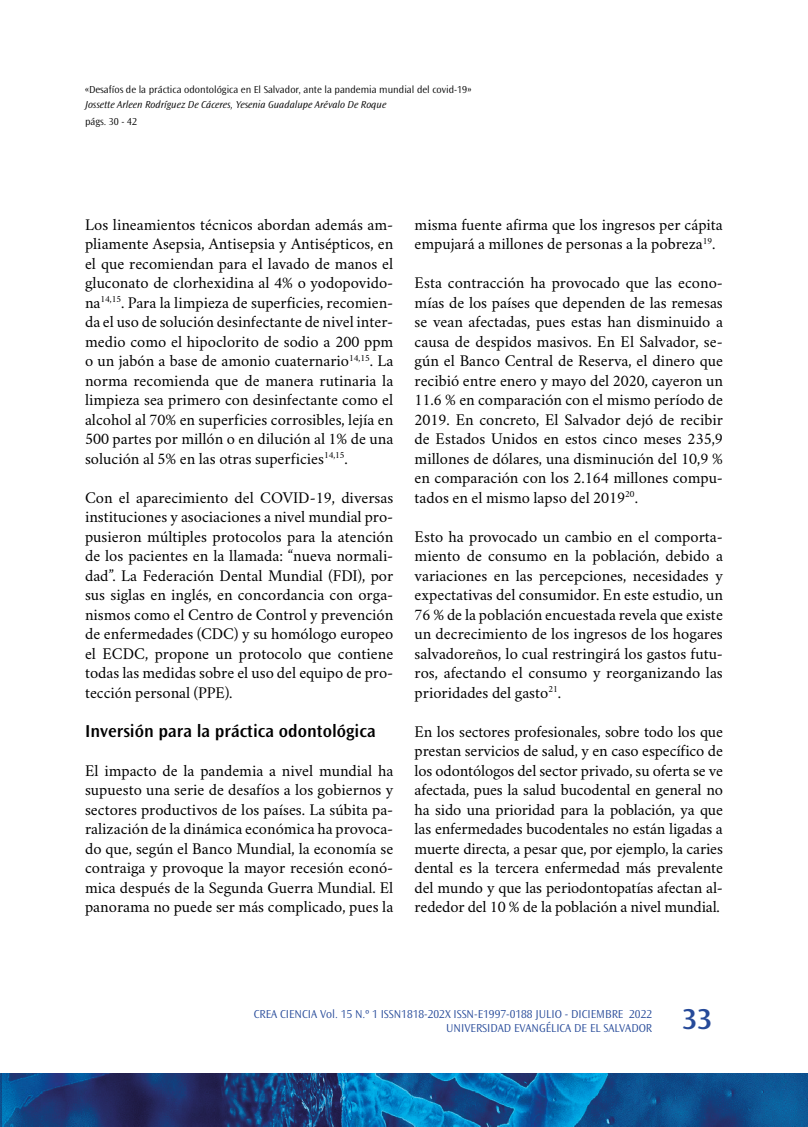
<style>
.page{position:relative;width:808px;height:1127px;background:#fff}
.page>*{position:absolute;margin:0;border:0;box-sizing:border-box;transform-origin:0 0}
.t1{font:600 30px "Ocean Sans Std";color:#264a99}
.t2{font:600 18px "Ocean Sans Std";color:#000}
.t3{font:16.5px/19.5px "Crimson";color:#000;text-align:justify}
.t4{font:300 12px/13.5px "Ocean Sans Std";color:#264a99;text-align:right}
.t5{font:300 10.5px "Ocean Sans Std";color:#000}
.t6{font:italic 300 10.5px "Ocean Sans Std";color:#000}
</style>
<div class="page">
<img style="left:1px;top:1073px;width:807px;height:54px">
<hr style="left:0;top:1073px;width:1px;height:54px;background:#000">
<p class="t5" style="left:85px;top:83px;width:388px">«Desafíos de la práctica odontológica en El Salvador, ante la pandemia mundial del covid-19»</p>
<p class="t6" style="left:85px;top:98px;width:303px">Jossette Arleen Rodríguez De Cáceres, Yesenia Guadalupe Arévalo De Roque</p>
<p class="t5" style="left:85px;top:116px;width:54px">págs. 30 - 42</p>
<p class="t3" style="left:85px;top:212px;width:310px">Los lineamientos técnicos abordan además am&shy;pliamente Asepsia, Antisepsia y Antisépticos, en el que recomiendan para el lavado de manos el gluconato de clorhexidina al 4% o yodopovido&shy;na<sup>14,15</sup>. Para la limpieza de superficies, recomien&shy;da el uso de solución desinfectante de nivel inter&shy;medio como el hipoclorito de sodio a 200 ppm o un jabón a base de amonio cuaternario<sup>14,15</sup>. La norma recomienda que de manera rutinaria la limpieza sea primero con desinfectante como el alcohol al 70% en superficies corrosibles, lejía en 500 partes por millón o en dilución al 1% de una solución al 5% en las otras superficies<sup>14,15</sup>.</p>
<p class="t3" style="left:85px;top:485px;width:310px">Con el aparecimiento del COVID-19, diversas instituciones y asociaciones a nivel mundial pro&shy;pusieron múltiples protocolos para la atención de los pacientes en la llamada: “nueva normali&shy;dad”. La Federación Dental Mundial (FDI), por sus siglas en inglés, en concordancia con orga&shy;nismos como el Centro de Control y prevención de enfermedades (CDC) y su homólogo europeo el ECDC, propone un protocolo que contiene todas las medidas sobre el uso del equipo de pro&shy;tección personal (PPE).</p>
<p class="t2" style="left:85px;top:721px;width:292px">Inversión para la práctica odontológica</p>
<p class="t3" style="left:85px;top:758px;width:310px">El impacto de la pandemia a nivel mundial ha supuesto una serie de desafíos a los gobiernos y sectores productivos de los países. La súbita pa&shy;ralización de la dinámica económica ha provoca&shy;do que, según el Banco Mundial, la economía se contraiga y provoque la mayor recesión econó&shy;mica después de la Segunda Guerra Mundial. El panorama no puede ser más complicado, pues la</p>
<p class="t3" style="left:415px;top:212px;width:310px">misma fuente afirma que los ingresos per cápita empujará a millones de personas a la pobreza<sup>19</sup>.</p>
<p class="t3" style="left:415px;top:271px;width:310px">Esta contracción ha provocado que las econo&shy;mías de los países que dependen de las remesas se vean afectadas, pues estas han disminuido a causa de despidos masivos. En El Salvador, se&shy;gún el Banco Central de Reserva, el dinero que recibió entre enero y mayo del 2020, cayeron un 11.6 % en comparación con el mismo período de 2019. En concreto, El Salvador dejó de recibir de Estados Unidos en estos cinco meses 235,9 millones de dólares, una disminución del 10,9 % en comparación con los 2.164 millones compu&shy;tados en el mismo lapso del 2019<sup>20</sup>.</p>
<p class="t3" style="left:415px;top:524px;width:310px">Esto ha provocado un cambio en el comporta&shy;miento de consumo en la población, debido a variaciones en las percepciones, necesidades y expectativas del consumidor. En este estudio, un 76 % de la población encuestada revela que existe un decrecimiento de los ingresos de los hogares salvadoreños, lo cual restringirá los gastos futu&shy;ros, afectando el consumo y reorganizando las prioridades del gasto<sup>21</sup>.</p>
<p class="t3" style="left:415px;top:719px;width:310px">En los sectores profesionales, sobre todo los que prestan servicios de salud, y en caso específico de los odontólogos del sector privado, su oferta se ve afectada, pues la salud bucodental en general no ha sido una prioridad para la población, ya que las enfermedades bucodentales no están ligadas a muerte directa, a pesar que, por ejemplo, la caries dental es la tercera enfermedad más prevalente del mundo y que las periodontopatías afectan al&shy;rededor del 10 % de la población a nivel mundial.</p>
<p class="t4" style="left:254px;top:1008px;width:400px">CREA CIENCIA Vol. 15 N.º 1 ISSN1818-202X ISSN-E1997-0188 JULIO - DICIEMBRE 2022<br>UNIVERSIDAD EVANGÉLICA DE EL SALVADOR</p>
<h1 class="t1" style="left:682px;top:1002px;width:32px">33</h1>
</div>
